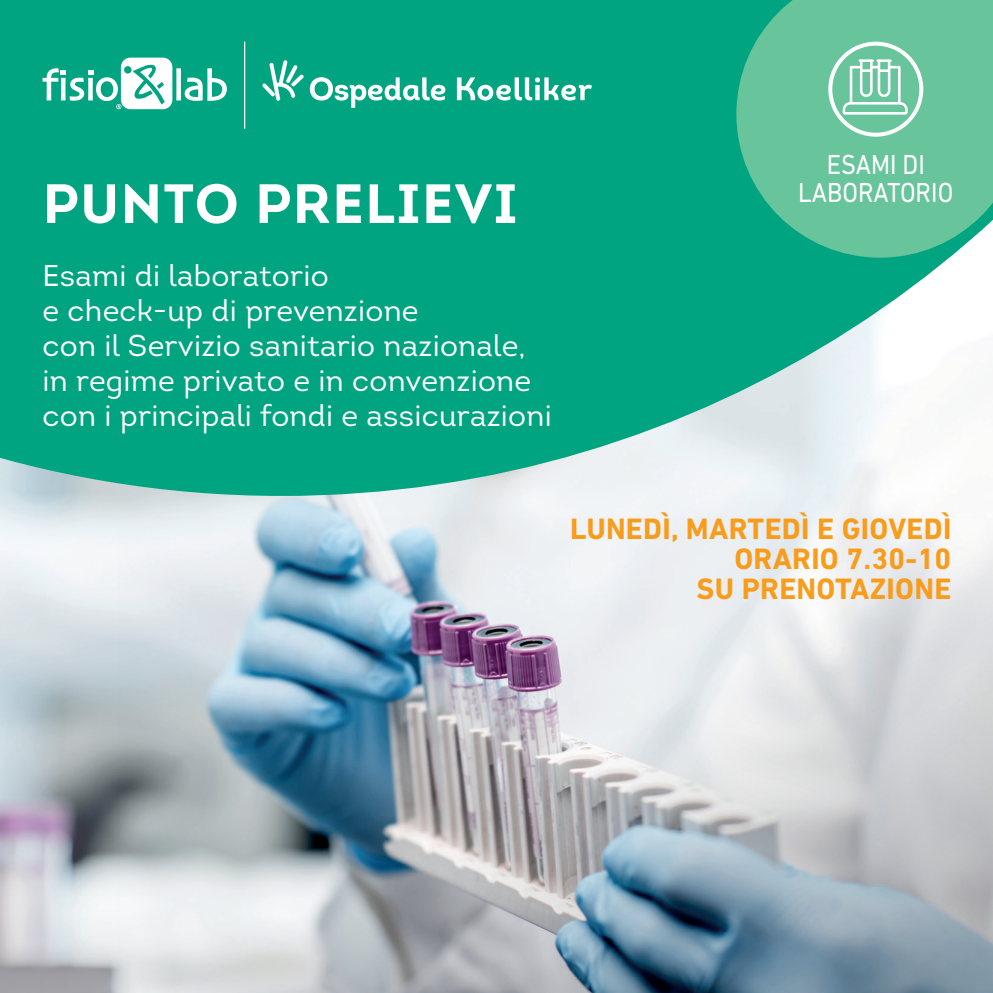
<style>
.page{position:relative;width:993px;height:993px;background:#fff}
.page>*{position:absolute;margin:0;border:0;box-sizing:border-box;transform-origin:0 0}
.t1{font:55.25px "Intro Bold Alt";letter-spacing:.025em;color:#fff}
.t2{font:30px "Intro";letter-spacing:.01em;color:#fff}
.t3{font:700 30px "DIN Next LT Pro";letter-spacing:.01em;color:#f89c1c}
.t4{font:28px "DIN Next LT Pro";color:#fff;scale:.9 1}
</style>
<div class="page">
<img style="left:0;top:496px;width:876px;height:496px">
<img style="left:118px;top:516px;width:874px;height:476px">
<svg style="left:0;top:0;width:950px;height:496px;background:#20ae8f"></svg>
<svg style="left:736px;top:0;width:256px;height:257px;background:#5ec19a"></svg>
<div style="left:828px;top:42px;width:95px;height:95px;border:4px solid #fff;border-radius:50%"></div>
<svg style="left:842px;top:59px;width:65px;height:56px"></svg>
<svg style="left:262px;top:60px;width:42px;height:41px"></svg>
<svg style="left:310px;top:77px;width:135px;height:31px"></svg>
<svg style="left:457px;top:77px;width:134px;height:24px"></svg>
<svg style="left:43px;top:58px;width:184px;height:51px"></svg>
<hr style="left:244px;top:42px;width:1px;height:87px;background:#fff">
<p class="t1" style="left:43px;top:168px;width:476px">PUNTO PRELIEVI</p>
<p class="t2" style="left:43px;top:257px;width:287px">Esami di laboratorio</p>
<p class="t2" style="left:43px;top:292px;width:377px">e check-up di prevenzione</p>
<p class="t2" style="left:43px;top:327px;width:484px">con il Servizio sanitario nazionale,</p>
<p class="t2" style="left:43px;top:362px;width:490px">in regime privato e in convenzione</p>
<p class="t2" style="left:43px;top:397px;width:510px">con i principali fondi e assicurazioni</p>
<p class="t4" style="left:826px;top:148px;width:110px">ESAMI DI</p>
<p class="t4" style="left:798px;top:176px;width:174px">LABORATORIO</p>
<p class="t3" style="left:570px;top:511px;width:382px">LUNEDÌ, MARTEDÌ E GIOVEDÌ</p>
<p class="t3" style="left:734px;top:541px;width:218px">ORARIO 7.30-10</p>
<p class="t3" style="left:696px;top:571px;width:256px">SU PRENOTAZIONE</p>
</div>
